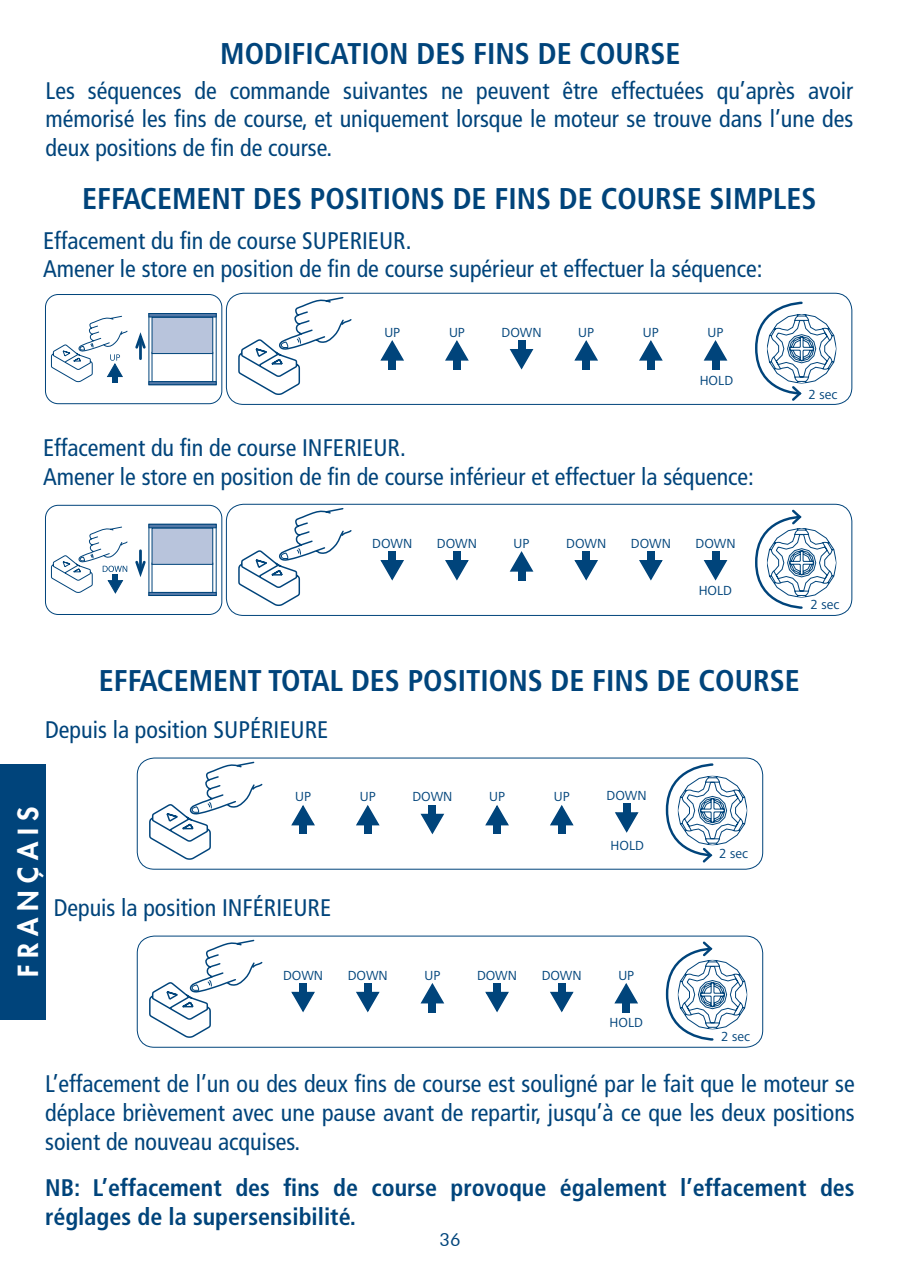
<style>
.page{position:relative;width:899px;height:1276px;background:#fff}
.page>*{position:absolute;margin:0;border:0;box-sizing:border-box;transform-origin:0 0}
.t1{font:700 condensed 30px "Frutiger LT Std";color:#00447b}
.t2{font:800 27px "Futura";letter-spacing:.255em;color:#fff}
.t3{font:condensed 24px/28.8px "Frutiger LT Std";color:#00447b;text-align:justify}
.t4{font:700 condensed 24px/28.8px "Frutiger LT Std";color:#00447b}
.t5{font:18px "Futura BT";color:#00447b}
.t6{font:13.5px "Frutiger Next LT";color:#00447b}
</style>
<div class="page">
<div style="left:388px;top:356px;width:8px;height:14px;background:#00447b"></div>
<svg style="left:380px;top:340px;width:24px;height:21px"></svg>
<div style="left:453px;top:356px;width:8px;height:14px;background:#00447b"></div>
<svg style="left:445px;top:340px;width:24px;height:21px"></svg>
<div style="left:582px;top:356px;width:8px;height:14px;background:#00447b"></div>
<svg style="left:574px;top:340px;width:24px;height:21px"></svg>
<div style="left:647px;top:356px;width:8px;height:14px;background:#00447b"></div>
<svg style="left:639px;top:340px;width:24px;height:21px"></svg>
<div style="left:711px;top:356px;width:8px;height:14px;background:#00447b"></div>
<svg style="left:703px;top:340px;width:25px;height:22px"></svg>
<div style="left:517px;top:340px;width:8px;height:14px;background:#00447b"></div>
<svg style="left:509px;top:348px;width:25px;height:22px"></svg>
<svg style="left:238px;top:297px;width:114px;height:98px"></svg>
<div style="left:226px;top:293px;width:626px;height:112px;border:1px solid #00447b;border-radius:17px"></div>
<svg style="left:755px;top:301px;width:81px;height:100px"></svg>
<div style="left:299px;top:821px;width:8px;height:13px;background:#00447b"></div>
<svg style="left:291px;top:805px;width:24px;height:21px"></svg>
<div style="left:364px;top:821px;width:8px;height:13px;background:#00447b"></div>
<svg style="left:356px;top:805px;width:24px;height:21px"></svg>
<div style="left:493px;top:821px;width:8px;height:13px;background:#00447b"></div>
<svg style="left:485px;top:805px;width:24px;height:21px"></svg>
<div style="left:558px;top:821px;width:7px;height:13px;background:#00447b"></div>
<svg style="left:550px;top:805px;width:24px;height:22px"></svg>
<div style="left:428px;top:805px;width:8px;height:13px;background:#00447b"></div>
<svg style="left:420px;top:813px;width:25px;height:22px"></svg>
<div style="left:622px;top:803px;width:8px;height:14px;background:#00447b"></div>
<svg style="left:615px;top:811px;width:24px;height:22px"></svg>
<svg style="left:149px;top:761px;width:114px;height:99px"></svg>
<div style="left:137px;top:758px;width:626px;height:111px;border:1px solid #00447b;border-radius:17px"></div>
<svg style="left:665px;top:763px;width:82px;height:100px"></svg>
<div style="left:517px;top:567px;width:8px;height:14px;background:#00447b"></div>
<svg style="left:509px;top:551px;width:25px;height:22px"></svg>
<div style="left:388px;top:551px;width:8px;height:14px;background:#00447b"></div>
<svg style="left:380px;top:560px;width:24px;height:21px"></svg>
<div style="left:453px;top:551px;width:8px;height:14px;background:#00447b"></div>
<svg style="left:445px;top:560px;width:24px;height:21px"></svg>
<div style="left:582px;top:551px;width:8px;height:14px;background:#00447b"></div>
<svg style="left:574px;top:560px;width:24px;height:21px"></svg>
<div style="left:647px;top:551px;width:8px;height:14px;background:#00447b"></div>
<svg style="left:639px;top:560px;width:24px;height:21px"></svg>
<div style="left:711px;top:551px;width:8px;height:14px;background:#00447b"></div>
<svg style="left:703px;top:559px;width:25px;height:22px"></svg>
<svg style="left:238px;top:508px;width:114px;height:98px"></svg>
<div style="left:226px;top:504px;width:626px;height:112px;border:1px solid #00447b;border-radius:17px"></div>
<svg style="left:755px;top:509px;width:81px;height:100px"></svg>
<div style="left:428px;top:999px;width:8px;height:13px;background:#00447b"></div>
<svg style="left:420px;top:983px;width:25px;height:21px"></svg>
<div style="left:622px;top:999px;width:8px;height:13px;background:#00447b"></div>
<svg style="left:614px;top:983px;width:24px;height:21px"></svg>
<div style="left:299px;top:983px;width:8px;height:14px;background:#00447b"></div>
<svg style="left:291px;top:991px;width:24px;height:22px"></svg>
<div style="left:364px;top:983px;width:8px;height:14px;background:#00447b"></div>
<svg style="left:356px;top:991px;width:24px;height:22px"></svg>
<div style="left:493px;top:983px;width:8px;height:14px;background:#00447b"></div>
<svg style="left:485px;top:991px;width:24px;height:22px"></svg>
<div style="left:558px;top:983px;width:7px;height:14px;background:#00447b"></div>
<svg style="left:550px;top:990px;width:24px;height:23px"></svg>
<svg style="left:149px;top:939px;width:114px;height:99px"></svg>
<div style="left:137px;top:936px;width:626px;height:112px;border:1px solid #00447b;border-radius:17px"></div>
<svg style="left:665px;top:941px;width:82px;height:100px"></svg>
<svg style="left:50px;top:315px;width:96px;height:68px"></svg>
<svg style="left:149px;top:313px;width:67px;height:4px"></svg>
<svg style="left:149px;top:381px;width:67px;height:4px"></svg>
<div style="left:152px;top:317px;width:61px;height:37px;background:#b8c4dc;border:1px solid #00447b"></div>
<div style="left:45px;top:294px;width:177px;height:110px;border:1px solid #00447b;border-radius:13px"></div>
<div style="left:152px;top:563px;width:61px;height:30px;background:#fff;border:1px solid #00447b"></div>
<svg style="left:149px;top:524px;width:67px;height:4px"></svg>
<svg style="left:149px;top:592px;width:67px;height:4px"></svg>
<div style="left:152px;top:528px;width:61px;height:36px;background:#b8c4dc;border:1px solid #00447b"></div>
<div style="left:45px;top:505px;width:177px;height:110px;border:1px solid #00447b;border-radius:13px"></div>
<svg style="left:50px;top:526px;width:96px;height:68px"></svg>
<div style="left:0;top:765px;width:46px;height:255px;background:#00447b"></div>
<p class="t1" style="left:220px;top:36px;width:462px">MODIFICATION DES FINS DE COURSE</p>
<p class="t3" style="left:46px;top:76px;width:809px">Les séquences de commande suivantes ne peuvent être effectuées qu’après avoir mémorisé les fins de course, et uniquement lorsque le moteur se trouve dans l’une des deux positions de fin de course.</p>
<p class="t1" style="left:82px;top:181px;width:735px">EFFACEMENT DES POSITIONS DE FINS DE COURSE SIMPLES</p>
<p class="t3" style="left:43px;top:226px;width:370px">Effacement du fin de course SUPERIEUR.</p>
<p class="t3" style="left:43px;top:255px;width:721px">Amener le store en position de fin de course supérieur et effectuer la séquence:</p>
<p class="t6" style="left:384px;top:325px;width:17px">UP</p>
<p class="t6" style="left:449px;top:325px;width:17px">UP</p>
<p class="t6" style="left:501px;top:325px;width:42px">DOWN</p>
<p class="t6" style="left:578px;top:325px;width:17px">UP</p>
<p class="t6" style="left:643px;top:325px;width:17px">UP</p>
<p class="t6" style="left:707px;top:325px;width:17px">UP</p>
<p class="t6" style="left:699px;top:373px;width:35px">HOLD</p>
<p class="t3" style="left:43px;top:434px;width:364px">Effacement du fin de course INFERIEUR.</p>
<p class="t3" style="left:43px;top:462px;width:712px">Amener le store en position de fin de course inférieur et effectuer la séquence:</p>
<p class="t6" style="left:372px;top:536px;width:42px">DOWN</p>
<p class="t6" style="left:437px;top:536px;width:42px">DOWN</p>
<p class="t6" style="left:513px;top:536px;width:17px">UP</p>
<p class="t6" style="left:566px;top:536px;width:42px">DOWN</p>
<p class="t6" style="left:631px;top:536px;width:42px">DOWN</p>
<p class="t6" style="left:695px;top:536px;width:42px">DOWN</p>
<p class="t6" style="left:698px;top:583px;width:35px">HOLD</p>
<p class="t6" style="left:808px;top:387px;width:31px">2 sec</p>
<p class="t6" style="left:810px;top:597px;width:31px">2 sec</p>
<p class="t1" style="left:99px;top:662px;width:702px">EFFACEMENT TOTAL DES POSITIONS DE FINS DE COURSE</p>
<p class="t3" style="left:45px;top:715px;width:285px">Depuis la position SUPÉRIEURE</p>
<p class="t2" style="left:10px;top:977px;width:172px;rotate:-90deg">FRANÇAIS</p>
<p class="t6" style="left:295px;top:789px;width:17px">UP</p>
<p class="t6" style="left:360px;top:789px;width:17px">UP</p>
<p class="t6" style="left:412px;top:789px;width:42px">DOWN</p>
<p class="t6" style="left:489px;top:789px;width:17px">UP</p>
<p class="t6" style="left:554px;top:789px;width:17px">UP</p>
<p class="t6" style="left:606px;top:788px;width:42px">DOWN</p>
<p class="t6" style="left:610px;top:838px;width:35px">HOLD</p>
<p class="t3" style="left:54px;top:893px;width:279px">Depuis la position INFÉRIEURE</p>
<p class="t6" style="left:283px;top:967px;width:42px">DOWN</p>
<p class="t6" style="left:348px;top:967px;width:42px">DOWN</p>
<p class="t6" style="left:424px;top:967px;width:17px">UP</p>
<p class="t6" style="left:477px;top:967px;width:42px">DOWN</p>
<p class="t6" style="left:541px;top:967px;width:42px">DOWN</p>
<p class="t6" style="left:618px;top:967px;width:17px">UP</p>
<p class="t6" style="left:609px;top:1015px;width:35px">HOLD</p>
<p class="t6" style="left:719px;top:846px;width:31px">2 sec</p>
<p class="t6" style="left:721px;top:1029px;width:31px">2 sec</p>
<p class="t3" style="left:45px;top:1070px;width:811px">L’effacement de l’un ou des deux fins de course est souligné par le fait que le moteur se déplace brièvement avec une pause avant de repartir, jusqu’à ce que les deux positions soient de nouveau acquises.</p>
<p class="t4" style="left:45px;top:1173px;width:811px">NB: L’effacement des fins de course provoque également l’effacement des réglages de la supersensibilité.</p>
<p class="t5" style="left:439px;top:1229px;width:23px">36</p>
</div>
